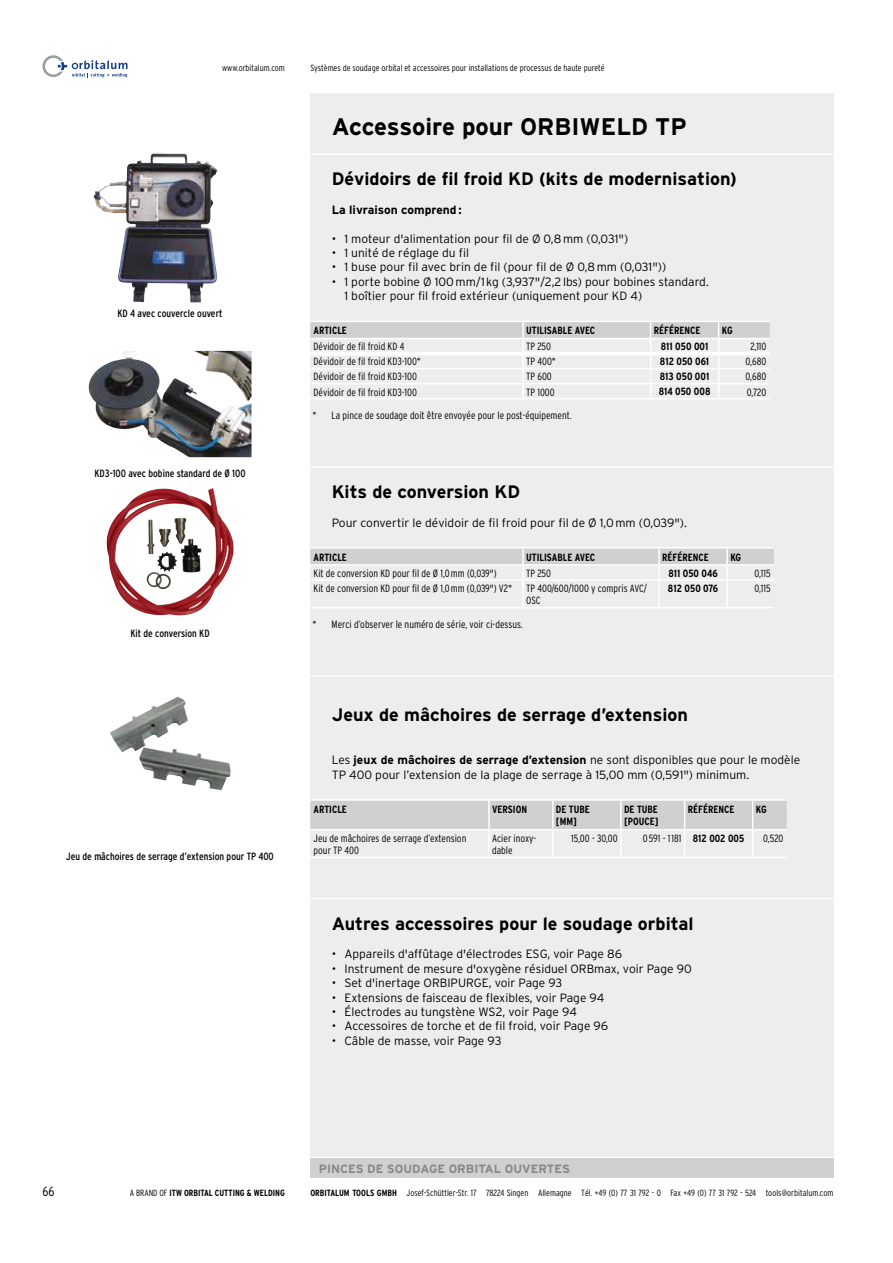
<style>
.page{position:relative;width:893px;height:1263px;background:#fff}
.page>*{position:absolute;margin:0;border:0;box-sizing:border-box;transform-origin:0 0}
.t1{font:700 24px "Interstate";color:#000}
.t2{font:700 18px "Interstate";color:#000}
.t3{font:300 condensed 13.5px "Interstate";color:#000}
.t4{font:300 12px/14.4px "Interstate";color:#000}
.t5{font:700 12px "Interstate";color:#878787}
.t6{font:700 12px "Interstate";color:#000}
.t7{font:300 condensed 10.5px/12.6px "Interstate";color:#000}
.t8{font:700 condensed 10.5px/12.6px "Interstate";color:#000}
.t9{font:condensed 10.5px "Interstate";color:#000}
.t10{font:300 condensed 9px "Interstate";color:#000}
.t11{font:700 condensed 9px "Interstate";color:#000}
.s1{font-weight:700}
.s2{font-weight:300}
</style>
<div class="page">
<svg style="left:43px;top:55px;width:85px;height:22px"></svg>
<div style="left:310px;top:1159px;width:523px;height:19px;background:#d0d0d0"></div>
<div style="left:310px;top:94px;width:523px;height:1063px;background:#ededed"></div>
<hr style="left:310px;top:153px;width:523px;height:2px;background:#fff">
<hr style="left:310px;top:466px;width:523px;height:2px;background:#fff">
<hr style="left:310px;top:675px;width:523px;height:2px;background:#fff">
<hr style="left:310px;top:898px;width:523px;height:1px;background:#fff">
<svg style="left:310px;top:321px;width:460px;height:77px"></svg>
<hr style="left:310px;top:398px;width:213px;height:1px;background:#fff">
<hr style="left:523px;top:398px;width:128px;height:1px;background:#fff">
<hr style="left:651px;top:398px;width:68px;height:1px;background:#fff">
<hr style="left:719px;top:398px;width:51px;height:1px;background:#fff">
<hr style="left:310px;top:352px;width:213px;height:3px;background:#fff">
<hr style="left:523px;top:352px;width:128px;height:3px;background:#fff">
<hr style="left:651px;top:352px;width:68px;height:3px;background:#fff">
<hr style="left:719px;top:352px;width:51px;height:3px;background:#fff">
<hr style="left:310px;top:547px;width:213px;height:2px;background:#fff">
<hr style="left:523px;top:547px;width:136px;height:2px;background:#fff">
<hr style="left:659px;top:547px;width:68px;height:2px;background:#fff">
<hr style="left:727px;top:547px;width:47px;height:2px;background:#fff">
<svg style="left:310px;top:548px;width:464px;height:31px"></svg>
<hr style="left:310px;top:579px;width:213px;height:2px;background:#fff">
<hr style="left:523px;top:579px;width:136px;height:2px;background:#fff">
<hr style="left:522px;top:581px;width:2px;height:26px;background:#fff">
<hr style="left:659px;top:579px;width:68px;height:2px;background:#fff">
<hr style="left:658px;top:581px;width:2px;height:26px;background:#fff">
<hr style="left:727px;top:579px;width:47px;height:2px;background:#fff">
<hr style="left:726px;top:581px;width:2px;height:26px;background:#fff">
<hr style="left:310px;top:607px;width:213px;height:1px;background:#fff">
<hr style="left:523px;top:607px;width:136px;height:1px;background:#fff">
<hr style="left:659px;top:607px;width:68px;height:1px;background:#fff">
<hr style="left:727px;top:607px;width:47px;height:1px;background:#fff">
<hr style="left:310px;top:799px;width:179px;height:2px;background:#fff">
<hr style="left:489px;top:799px;width:64px;height:2px;background:#fff">
<hr style="left:553px;top:799px;width:68px;height:2px;background:#fff">
<hr style="left:621px;top:799px;width:64px;height:2px;background:#fff">
<hr style="left:685px;top:799px;width:68px;height:2px;background:#fff">
<hr style="left:753px;top:799px;width:34px;height:2px;background:#fff">
<svg style="left:310px;top:800px;width:477px;height:56px"></svg>
<hr style="left:310px;top:856px;width:179px;height:2px;background:#fff">
<hr style="left:489px;top:856px;width:64px;height:2px;background:#fff">
<hr style="left:553px;top:856px;width:68px;height:2px;background:#fff">
<hr style="left:621px;top:856px;width:64px;height:2px;background:#fff">
<hr style="left:685px;top:856px;width:68px;height:2px;background:#fff">
<hr style="left:753px;top:856px;width:34px;height:2px;background:#fff">
<img style="left:94px;top:160px;width:124px;height:142px">
<img style="left:88px;top:351px;width:164px;height:106px">
<img style="left:188px;top:488px;width:25px;height:18px">
<img style="left:155px;top:697px;width:22px;height:10px">
<p class="t10" style="left:222px;top:63px;width:64px">www.orbitalum.com</p>
<p class="t10" style="left:310px;top:63px;width:296px">Systèmes de soudage orbital et accessoires pour installations de processus de haute pureté</p>
<p class="t9" style="left:118px;top:307px;width:107px">KD 4 avec couvercle ouvert</p>
<p class="t9" style="left:95px;top:467px;width:153px">KD3-100 avec bobine standard de Ø 100</p>
<p class="t9" style="left:130px;top:627px;width:81px">Kit de conversion KD</p>
<p class="t9" style="left:66px;top:850px;width:209px">Jeu de mâchoires de serrage d’extension pour TP 400</p>
<h1 class="t1" style="left:332px;top:113px;width:356px">Accessoire pour ORBIWELD TP</h1>
<h2 class="t2" style="left:332px;top:169px;width:407px">Dévidoirs de fil froid KD (kits de modernisation)</h2>
<p class="t6" style="left:332px;top:203px;width:132px">La livraison comprend :</p>
<p class="t4" style="left:332px;top:231px;width:298px">• 1 moteur d'alimentation pour fil de Ø 0,8 mm (0,031")</p>
<p class="t4" style="left:332px;top:245px;width:139px">• 1 unité de réglage du fil</p>
<p class="t4" style="left:332px;top:260px;width:336px">• 1 buse pour fil avec brin de fil (pour fil de Ø 0,8 mm (0,031"))</p>
<p class="t4" style="left:344px;top:274px;width:366px;text-indent:-13px">• 1 porte bobine Ø 100 mm/1 kg (3,937"/2,2 lbs) pour bobines standard.<br>1 boîtier pour fil froid extérieur (uniquement pour KD 4)</p>
<p class="t8" style="left:314px;top:324px;width:35px">ARTICLE</p>
<p class="t8" style="left:526px;top:324px;width:70px">UTILISABLE AVEC</p>
<p class="t8" style="left:654px;top:324px;width:48px">RÉFÉRENCE</p>
<p class="t8" style="left:722px;top:324px;width:12px">KG</p>
<p class="t7" style="left:314px;top:340px;width:92px">Dévidoir de fil froid KD 4</p>
<p class="t7" style="left:526px;top:340px;width:26px">TP 250</p>
<p class="t8" style="left:661px;top:340px;width:49px">811 050 001</p>
<p class="t7" style="left:750px;top:340px;width:18px">2,110</p>
<p class="t7" style="left:314px;top:355px;width:109px">Dévidoir de fil froid KD3-100*</p>
<p class="t7" style="left:526px;top:355px;width:31px">TP 400*</p>
<p class="t8" style="left:660px;top:355px;width:51px">812 050 061</p>
<p class="t7" style="left:746px;top:355px;width:22px">0,680</p>
<p class="t7" style="left:314px;top:370px;width:105px">Dévidoir de fil froid KD3-100</p>
<p class="t7" style="left:526px;top:370px;width:27px">TP 600</p>
<p class="t8" style="left:660px;top:370px;width:51px">813 050 001</p>
<p class="t7" style="left:746px;top:370px;width:22px">0,680</p>
<p class="t7" style="left:314px;top:385px;width:105px">Dévidoir de fil froid KD3-100</p>
<p class="t7" style="left:526px;top:385px;width:30px">TP 1000</p>
<p class="t8" style="left:659px;top:385px;width:53px">814 050 008</p>
<p class="t7" style="left:747px;top:385px;width:21px">0,720</p>
<p class="t7" style="left:313px;top:409px;width:261px">* La pince de soudage doit être envoyée pour le post-équipement.</p>
<h2 class="t2" style="left:332px;top:481px;width:190px">Kits de conversion KD</h2>
<p class="t4" style="left:332px;top:515px;width:357px">Pour convertir le dévidoir de fil froid pour fil de Ø 1,0 mm (0,039").</p>
<p class="t8" style="left:314px;top:551px;width:35px">ARTICLE</p>
<p class="t8" style="left:526px;top:551px;width:70px">UTILISABLE AVEC</p>
<p class="t8" style="left:662px;top:551px;width:48px">RÉFÉRENCE</p>
<p class="t8" style="left:730px;top:551px;width:12px">KG</p>
<p class="t7" style="left:314px;top:567px;width:185px">Kit de conversion KD pour fil de Ø 1,0 mm (0,039")</p>
<p class="t7" style="left:526px;top:567px;width:26px">TP 250</p>
<p class="t8" style="left:668px;top:567px;width:51px">811 050 046</p>
<p class="t7" style="left:754px;top:567px;width:18px">0,115</p>
<p class="t7" style="left:314px;top:582px;width:200px">Kit de conversion KD pour fil de Ø 1,0 mm (0,039") V2*</p>
<p class="t7" style="left:526px;top:582px;width:122px">TP 400/600/1000 y compris AVC/<br>OSC</p>
<p class="t8" style="left:668px;top:582px;width:52px">812 050 076</p>
<p class="t7" style="left:754px;top:582px;width:18px">0,115</p>
<p class="t7" style="left:313px;top:617px;width:212px">* Merci d’observer le numéro de série, voir ci-dessus.</p>
<h2 class="t2" style="left:332px;top:705px;width:358px">Jeux de mâchoires de serrage d’extension</h2>
<p class="t4" style="left:332px;top:753px;width:470px">Les <span class="s1">jeux de mâchoires de serrage d’extension</span> ne sont disponibles que pour le modèle<br>TP 400 pour l’extension de la plage de serrage à 15,00 mm (0,591") minimum.</p>
<p class="t8" style="left:314px;top:803px;width:35px">ARTICLE</p>
<p class="t8" style="left:492px;top:803px;width:36px">VERSION</p>
<p class="t8" style="left:556px;top:803px;width:35px">DE TUBE [MM]</p>
<p class="t8" style="left:624px;top:803px;width:36px">DE TUBE [POUCE]</p>
<p class="t8" style="left:688px;top:803px;width:48px">RÉFÉRENCE</p>
<p class="t8" style="left:756px;top:803px;width:12px">KG</p>
<p class="t7" style="left:314px;top:831px;width:154px">Jeu de mâchoires de serrage d’extension pour TP 400</p>
<p class="t7" style="left:492px;top:831px;width:46px">Acier inoxy&shy;dable</p>
<p class="t7" style="left:571px;top:831px;width:48px">15,00 - 30,00</p>
<p class="t7" style="left:643px;top:831px;width:103px">0 591 - 1 181 <span class="s1">812 002 005</span></p>
<p class="t7" style="left:763px;top:831px;width:22px">0,520</p>
<h2 class="t2" style="left:332px;top:913px;width:363px">Autres accessoires pour le soudage orbital</h2>
<p class="t4" style="left:332px;top:947px;width:292px">• Appareils d'affûtage d'électrodes ESG, voir Page 86</p>
<p class="t4" style="left:332px;top:961px;width:362px">• Instrument de mesure d'oxygène résiduel ORBmax, voir Page 90</p>
<p class="t4" style="left:332px;top:975px;width:232px">• Set d'inertage ORBIPURGE, voir Page 93</p>
<p class="t4" style="left:332px;top:990px;width:274px">• Extensions de faisceau de flexibles, voir Page 94</p>
<p class="t4" style="left:332px;top:1004px;width:247px">• Électrodes au tungstène WS2, voir Page 94</p>
<p class="t4" style="left:332px;top:1019px;width:278px">• Accessoires de torche et de fil froid, voir Page 96</p>
<p class="t4" style="left:332px;top:1033px;width:171px">• Câble de masse, voir Page 93</p>
<p class="t5" style="left:319px;top:1162px;width:253px">PINCES DE SOUDAGE ORBITAL OUVERTES</p>
<p class="t3" style="left:43px;top:1184px;width:13px">66</p>
<p class="t11" style="left:130px;top:1188px;width:156px"><span class="s2">A BRAND OF</span> ITW ORBITAL CUTTING &amp; WELDING</p>
<p class="t10" style="left:310px;top:1188px;width:525px"><span class="s1">ORBITALUM TOOLS GMBH</span> Josef-Schüttler-Str. 17 78224 Singen Allemagne Tél. +49 (0) 77 31 792 - 0 Fax +49 (0) 77 31 792 - 524 tools@orbitalum.com</p>
</div>
